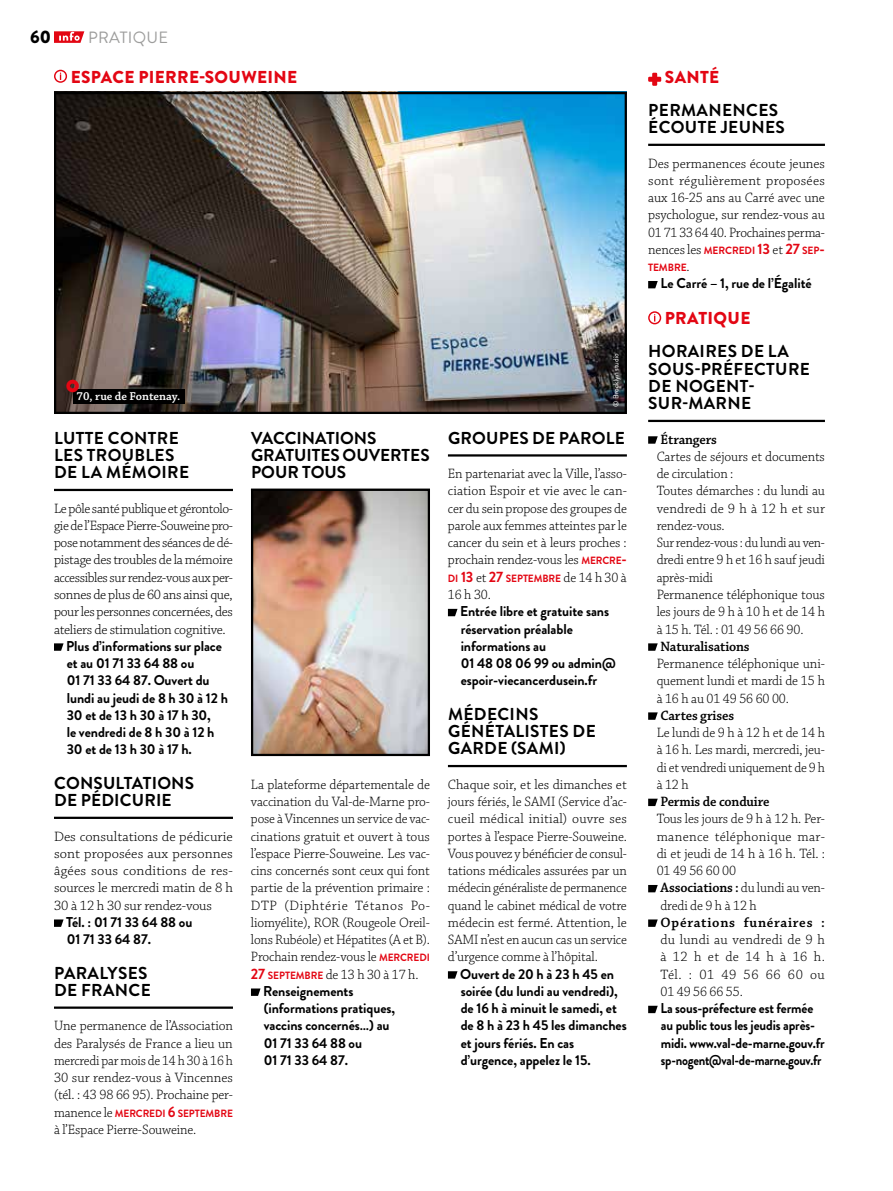
<style>
.page{position:relative;width:893px;height:1191px;background:#fff}
.page>*{position:absolute;margin:0;border:0;box-sizing:border-box;transform-origin:0 0}
.O_légende{font:900 30px "Brandon Grotesque";color:#e30613}
.t1{font:900 18px "Brandon Grotesque";color:#000}
.PRATIQ_TITRE{font:700 17.25px/17.2px "Brandon Grotesque";letter-spacing:.02em;color:#000}
.PRATIQ_TITRE-2{font:700 17.25px/17.2px "Brandon Grotesque";color:#000}
.PRATIQ_RUBRIQUE{font:900 17.25px "Brandon Grotesque";letter-spacing:.02em;color:#e30613}
.PRATIQ_INFOS{font:900 17.25px "Brandon Grotesque";letter-spacing:.02em;color:#e30613}
.t2{font:16.35px "Brandon Grotesque";letter-spacing:.02em;color:#9d9d9c}
.TEXTE_COURANT{font:300 14.25px/17.2px "Chaparral Pro";letter-spacing:-.01em;color:#000;text-align:justify}
.PRATIQ_INFOS-2{font:700 14.25px/17.2px "Brandon Grotesque";letter-spacing:-.005em;color:#000}
.TEXTE_COURANT-2{font:300 14.25px/17.2px "Chaparral Pro";letter-spacing:-.01em;color:#000;text-align:justify;scale:.96 1}
.PRATIQ_INFOS-3{font:700 14.25px/17.2px "Brandon Grotesque";letter-spacing:-.005em;color:#000;scale:.94 1}
.TEXTE_COURANT-3{font:300 14.25px/17.2px "Chaparral Pro";letter-spacing:-.01em;color:#000;text-align:justify;scale:.94 1}
.TEXTE_COURANT-4{font:600 14.25px "Chaparral Pro";letter-spacing:-.01em;color:#000;scale:.96 1}
._00_LÉGENDES{font:600 12px "Chaparral Pro";color:#fff}
.TEXTE_COURANT-5{font:700 10.5px "Brandon Grotesque";letter-spacing:-.01em;color:#e30613;scale:.96 1}
.TEXTE_COURANT-6{font:700 10.5px "Brandon Grotesque";letter-spacing:-.01em;color:#e30613}
._05_credits{font:7.5px "Brandon Grotesque";color:#fff}
.s1{font-family:"Chaparral Pro";font-weight:300;font-size:14.25px;color:#000}
.s2{font-size:15px}
.s3{font-family:"Brandon Grotesque";font-weight:700;font-size:10.5px;color:#e30613}
.s4{font-family:"Brandon Grotesque";font-weight:700;font-size:15px;color:#e30613}
.s5{font-weight:600}
</style>
<div class="page">
<img style="left:57px;top:95px;width:567px;height:316px">
<div style="left:54px;top:92px;width:573px;height:322px;border:2px solid #000"></div>
<hr style="left:54px;top:92px;width:573px;height:2px;background:#000">
<svg style="left:54px;top:70px;width:13px;height:13px"></svg>
<hr style="left:54px;top:489px;width:179px;height:2px;background:#000">
<hr style="left:54px;top:816px;width:179px;height:3px;background:#000">
<hr style="left:54px;top:1006px;width:179px;height:2px;background:#000">
<svg style="left:54px;top:643px;width:10px;height:8px"></svg>
<svg style="left:54px;top:919px;width:10px;height:8px"></svg>
<img style="left:254px;top:491px;width:173px;height:262px">
<div style="left:251px;top:488px;width:179px;height:268px;border:2px solid #000"></div>
<svg style="left:251px;top:988px;width:10px;height:8px"></svg>
<hr style="left:448px;top:454px;width:179px;height:2px;background:#000">
<hr style="left:448px;top:765px;width:179px;height:2px;background:#000">
<svg style="left:448px;top:609px;width:9px;height:7px"></svg>
<svg style="left:448px;top:971px;width:9px;height:7px"></svg>
<hr style="left:648px;top:144px;width:177px;height:2px;background:#000">
<hr style="left:648px;top:420px;width:177px;height:2px;background:#000">
<svg style="left:648px;top:73px;width:13px;height:13px"></svg>
<svg style="left:648px;top:281px;width:10px;height:7px"></svg>
<svg style="left:648px;top:311px;width:13px;height:13px"></svg>
<svg style="left:648px;top:436px;width:10px;height:8px"></svg>
<svg style="left:648px;top:643px;width:10px;height:8px"></svg>
<svg style="left:648px;top:712px;width:10px;height:8px"></svg>
<svg style="left:648px;top:798px;width:10px;height:8px"></svg>
<svg style="left:648px;top:885px;width:10px;height:7px"></svg>
<svg style="left:648px;top:919px;width:10px;height:8px"></svg>
<svg style="left:648px;top:1005px;width:10px;height:8px"></svg>
<div style="left:73px;top:389px;width:111px;height:15px;background:#000"></div>
<svg style="left:54px;top:31px;width:30px;height:12px"></svg>
<p class="t1" style="left:30px;top:24px;width:22px">60</p>
<p class="t2" style="left:88px;top:26px;width:82px">PRATIQUE</p>
<p class="PRATIQ_RUBRIQUE" style="left:71px;top:65px;width:228px">ESPACE PIERRE-SOUWEINE</p>
<p class="O_légende" style="left:66px;top:360px;width:15px">o</p>
<p class="_00_LÉGENDES" style="left:77px;top:390px;width:105px">70, rue de Fontenay.</p>
<p class="PRATIQ_TITRE" style="left:54px;top:429px;width:137px">LUTTE CONTRE<br>LES TROUBLES<br>DE LA MÉMOIRE</p>
<p class="TEXTE_COURANT" style="left:54px;top:500px;width:180px">Le pôle santé publique et gérontolo&shy;gie de l’Espace Pierre-Souweine pro&shy;pose notamment des séances de dé&shy;pistage des troubles de la mémoire accessibles sur rendez-vous aux per&shy;sonnes de plus de 60 ans ainsi que, pour les personnes concernées, des ateliers de stimulation cognitive.</p>
<p class="PRATIQ_INFOS-2" style="left:66px;top:637px;width:163px">Plus d’informations sur place et au 01 71 33 64 88 ou<br>01 71 33 64 87. Ouvert du lundi au jeudi de 8 h 30 à 12 h<br>30 et de 13 h 30 à 17 h 30,<br>le vendredi de 8 h 30 à 12 h<br>30 et de 13 h 30 à 17 h.</p>
<p class="PRATIQ_TITRE" style="left:54px;top:774px;width:142px">CONSULTATIONS<br>DE PÉDICURIE</p>
<p class="TEXTE_COURANT" style="left:54px;top:828px;width:180px">Des consultations de pédicurie sont proposées aux personnes âgées sous conditions de res&shy;sources le mercredi matin de 8 h 30 à 12 h 30 sur rendez-vous</p>
<p class="PRATIQ_INFOS-2" style="left:66px;top:913px;width:128px">Tél. : 01 71 33 64 88 ou<br>01 71 33 64 87.</p>
<p class="PRATIQ_TITRE" style="left:54px;top:964px;width:98px">PARALYSES<br>DE FRANCE</p>
<p class="TEXTE_COURANT" style="left:54px;top:1018px;width:181px">Une permanence de l’Association des Paralysés de France a lieu un mercredi par mois de 14 h 30 à 16 h 30 sur rendez-vous à Vincennes (tél. : 43 98 66 95). Prochaine per-</p>
<p class="TEXTE_COURANT-5" style="left:54px;top:1105px;width:188px"><span class="s1">manence le</span> MERCREDI <span class="s2">6</span> SEPTEMBRE</p>
<p class="TEXTE_COURANT-2" style="left:54px;top:1121px;width:150px">à l’Espace Pierre-Souweine.</p>
<p class="PRATIQ_TITRE-2" style="left:251px;top:429px;width:180px">VACCINATIONS<br>GRATUITES OUVERTES<br>POUR TOUS</p>
<p class="TEXTE_COURANT" style="left:251px;top:776px;width:181px">La plateforme départementale de vaccination du Val-de-Marne pro&shy;pose à Vincennes un service de vac&shy;cinations gratuit et ouvert à tous l’espace Pierre-Souweine. Les vac&shy;cins concernés sont ceux qui font partie de la prévention primaire :<br>DTP (Diphtérie Tétanos Po&shy;liomyélite), ROR (Rougeole Oreil&shy;lons Rubéole) et Hépatites (A et B).<br>Prochain rendez-vous le <span class="s3">MERCREDI </span><span class="s4">27</span> <span class="s3">SEPTEMBRE</span> de 13 h 30 à 17 h.</p>
<p class="PRATIQ_INFOS-2" style="left:263px;top:982px;width:133px">Renseignements (informations pratiques, vaccins concernés…) au<br>01 71 33 64 88 ou<br>01 71 33 64 87.</p>
<p class="_05_credits" style="left:611px;top:407px;width:55px;rotate:-90deg">© Brooklyn studio</p>
<p class="PRATIQ_TITRE" style="left:448px;top:429px;width:178px">GROUPES DE PAROLE</p>
<p class="TEXTE_COURANT-2" style="left:448px;top:466px;width:188px">En partenariat avec la Ville, l’asso&shy;ciation Espoir et vie avec le can&shy;cer du sein propose des groupes de parole aux femmes atteintes par le cancer du sein et à leurs proches : prochain rendez-vous les <span class="s3">MERCRE</span><span class="s4">-</span></p>
<p class="TEXTE_COURANT-5" style="left:448px;top:571px;width:188px">DI <span class="s2">13</span> <span class="s1">et</span> <span class="s2">27</span> SEPTEMBRE <span class="s1">de 14 h 30 à</span></p>
<p class="TEXTE_COURANT-2" style="left:448px;top:586px;width:46px">16 h 30.</p>
<p class="PRATIQ_INFOS-2" style="left:460px;top:603px;width:157px">Entrée libre et gratuite sans réservation préalable informations au<br>01 48 08 06 99 ou admin@ espoir-viecancerdusein.fr</p>
<p class="PRATIQ_TITRE" style="left:448px;top:705px;width:149px">MÉDECINS<br>GÉNÉTALISTES DE<br>GARDE (SAMI)</p>
<p class="TEXTE_COURANT" style="left:448px;top:776px;width:181px">Chaque soir, et les dimanches et jours fériés, le SAMI (Service d’ac&shy;cueil médical initial) ouvre ses portes à l’espace Pierre-Souweine.<br>Vous pouvez y bénéficier de consul&shy;tations médicales assurées par un médecin généraliste de permanence quand le cabinet médical de votre médecin est fermé. Attention, le SAMI n’est en aucun cas un service d’urgence comme à l’hôpital.</p>
<p class="PRATIQ_INFOS-2" style="left:460px;top:965px;width:168px">Ouvert de 20 h à 23 h 45 en soirée (du lundi au vendredi), de 16 h à minuit le samedi, et de 8 h à 23 h 45 les dimanches et jours fériés. En cas d’urgence, appelez le 15.</p>
<p class="PRATIQ_INFOS" style="left:665px;top:65px;width:56px">SANTÉ</p>
<p class="PRATIQ_TITRE" style="left:648px;top:101px;width:138px">PERMANENCES<br>ÉCOUTE JEUNES</p>
<p class="TEXTE_COURANT" style="left:648px;top:155px;width:178px">Des permanences écoute jeunes sont régulièrement proposées aux 16-25 ans au Carré avec une psychologue, sur rendez-vous au 01 71 33 64 40. Prochaines perma&shy;nences les <span class="s3">MERCREDI</span> <span class="s4">13</span> et <span class="s4">27</span> <span class="s3">SEP</span><span class="s4">-</span></p>
<p class="TEXTE_COURANT-6" style="left:648px;top:260px;width:43px">TEMBRE<span class="s1">.</span></p>
<p class="PRATIQ_INFOS-2" style="left:661px;top:275px;width:153px">Le Carré – 1, rue de l’Égalité</p>
<p class="PRATIQ_INFOS" style="left:665px;top:306px;width:87px">PRATIQUE</p>
<p class="PRATIQ_TITRE" style="left:648px;top:343px;width:163px">HORAIRES DE LA<br>SOUS-PRÉFECTURE<br>DE NOGENT-<br>SUR-MARNE</p>
<p class="TEXTE_COURANT-4" style="left:660px;top:431px;width:60px">Étrangers</p>
<p class="TEXTE_COURANT-2" style="left:657px;top:448px;width:177px">Cartes de séjours et documents de circulation :</p>
<p class="TEXTE_COURANT" style="left:657px;top:483px;width:170px">Toutes démarches : du lundi au vendredi de 9 h à 12 h et sur rendez-vous.</p>
<p class="TEXTE_COURANT-3" style="left:657px;top:535px;width:181px">Sur rendez-vous : du lundi au ven&shy;dredi entre 9 h et 16 h sauf jeudi après-midi</p>
<p class="TEXTE_COURANT" style="left:657px;top:586px;width:170px">Permanence téléphonique tous les jours de 9 h à 10 h et de 14 h à 15 h. Tél. : 01 49 56 66 90.</p>
<p class="TEXTE_COURANT-4" style="left:660px;top:638px;width:94px">Naturalisations</p>
<p class="TEXTE_COURANT" style="left:657px;top:655px;width:170px">Permanence téléphonique uni&shy;quement lundi et mardi de 15 h à 16 h au 01 49 56 60 00.</p>
<p class="TEXTE_COURANT-4" style="left:660px;top:707px;width:78px">Cartes grises</p>
<p class="TEXTE_COURANT-2" style="left:657px;top:724px;width:177px">Le lundi de 9 h à 12 h et de 14 h à 16 h. Les mardi, mercredi, jeu&shy;di et vendredi uniquement de 9 h à 12 h</p>
<p class="TEXTE_COURANT-4" style="left:660px;top:793px;width:115px">Permis de conduire</p>
<p class="TEXTE_COURANT-2" style="left:657px;top:811px;width:177px">Tous les jours de 9 h à 12 h. Per&shy;manence téléphonique mar&shy;di et jeudi de 14 h à 16 h. Tél. :<br>01 49 56 60 00</p>
<p class="TEXTE_COURANT-2" style="left:660px;top:880px;width:173px"><span class="s5">Associations :</span> du lundi au ven&shy;dredi de 9 h à 12 h</p>
<p class="TEXTE_COURANT" style="left:660px;top:914px;width:166px"><span class="s5">Opérations funéraires : </span>du lundi au vendredi de 9 h à 12 h et de 14 h à 16 h.<br>Tél. : 01 49 56 66 60 ou 01 49 56 66 55.</p>
<p class="PRATIQ_INFOS-3" style="left:660px;top:999px;width:176px">La sous-préfecture est fermée au public tous les jeudis après&shy;midi. www.val-de-marne.gouv.fr sp-nogent@val-de-marne.gouv.fr</p>
</div>
